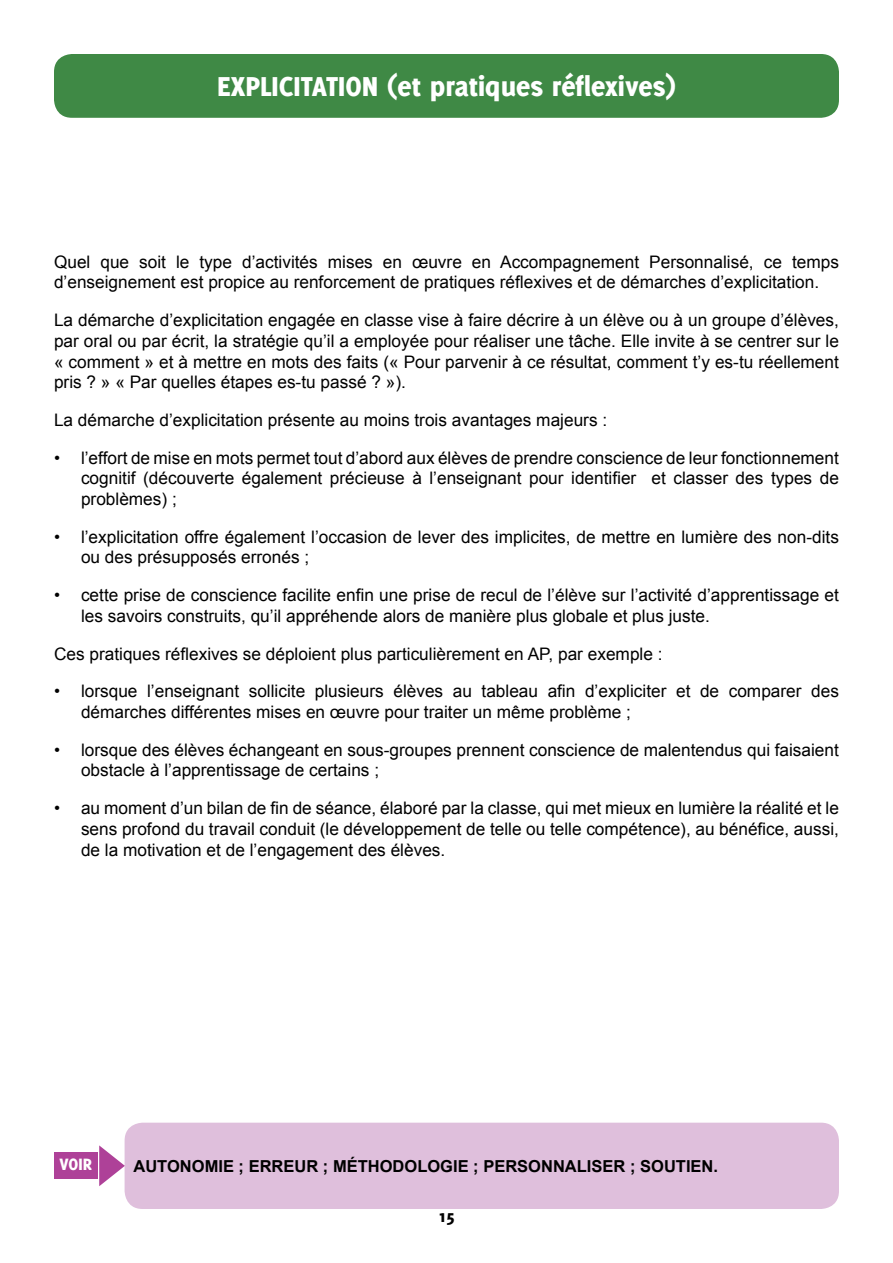
<style>
.page{position:relative;width:893px;height:1263px;background:#fff}
.page>*{position:absolute;margin:0;border:0;box-sizing:border-box;transform-origin:0 0}
.t1{font:800 30px "Delicious";color:#fff}
.t2{font:800 18px "Delicious";color:#fff}
.t3{font:800 18px "Delicious";color:#000}
.t4{font:17.25px/20.7px "Arial";color:#000}
.t5{font:700 16.5px "Arial";color:#000}
</style>
<div class="page">
<div style="left:54px;top:54px;width:785px;height:64px;background:#3f8945;border-radius:18px"></div>
<div style="left:125px;top:1123px;width:714px;height:86px;background:#dfbfdc;border-radius:18px"></div>
<div style="left:54px;top:1153px;width:44px;height:26px;background:#ae4198"></div>
<svg style="left:99px;top:1145px;width:26px;height:41px"></svg>
<h1 class="t1" style="left:217px;top:69px;width:460px">EXPLICITATION (et pratiques réflexives)</h1>
<p class="t4" style="left:54px;top:251px;width:786px">Quel que soit le type d’activités mises en œuvre en Accompagnement Personnalisé, ce temps d’enseignement est propice au renforcement de pratiques réflexives et de démarches d’explicitation.</p>
<p class="t4" style="left:54px;top:310px;width:786px;text-align:justify">La démarche d’explicitation engagée en classe vise à faire décrire à un élève ou à un groupe d’élèves, par oral ou par écrit, la stratégie qu’il a employée pour réaliser une tâche. Elle invite à se centrer sur le « comment » et à mettre en mots des faits (« Pour parvenir à ce résultat, comment t’y es-tu réellement pris ? » « Par quelles étapes es-tu passé ? »).</p>
<p class="t4" style="left:54px;top:410px;width:555px">La démarche d’explicitation présente au moins trois avantages majeurs :</p>
<p class="t4" style="left:81px;top:447px;width:759px;text-align:justify;text-indent:-27px">• l’effort de mise en mots permet tout d’abord aux élèves de prendre conscience de leur fonctionnement cognitif (découverte également précieuse à l’enseignant pour identifier et classer des types de problèmes) ;</p>
<p class="t4" style="left:81px;top:526px;width:759px;text-indent:-27px">• l’explicitation offre également l’occasion de lever des implicites, de mettre en lumière des non-dits ou des présupposés erronés ;</p>
<p class="t4" style="left:81px;top:585px;width:759px;text-indent:-27px">• cette prise de conscience facilite enfin une prise de recul de l’élève sur l’activité d’apprentissage et les savoirs construits, qu’il appréhende alors de manière plus globale et plus juste.</p>
<p class="t4" style="left:54px;top:643px;width:610px">Ces pratiques réflexives se déploient plus particulièrement en AP, par exemple :</p>
<p class="t4" style="left:81px;top:681px;width:759px;text-indent:-27px">• lorsque l’enseignant sollicite plusieurs élèves au tableau afin d’expliciter et de comparer des démarches différentes mises en œuvre pour traiter un même problème ;</p>
<p class="t4" style="left:81px;top:739px;width:759px;text-indent:-27px">• lorsque des élèves échangeant en sous-groupes prennent conscience de malentendus qui faisaient obstacle à l’apprentissage de certains ;</p>
<p class="t4" style="left:81px;top:798px;width:759px;text-align:justify;text-indent:-27px">• au moment d’un bilan de fin de séance, élaboré par la classe, qui met mieux en lumière la réalité et le sens profond du travail conduit (le développement de telle ou telle compétence), au bénéfice, aussi, de la motivation et de l’engagement des élèves.</p>
<p class="t2" style="left:59px;top:1153px;width:34px">VOIR</p>
<p class="t5" style="left:133px;top:1155px;width:586px">AUTONOMIE ; ERREUR ; MÉTHODOLOGIE ; PERSONNALISER ; SOUTIEN.</p>
<p class="t3" style="left:438px;top:1205px;width:18px">15</p>
</div>
